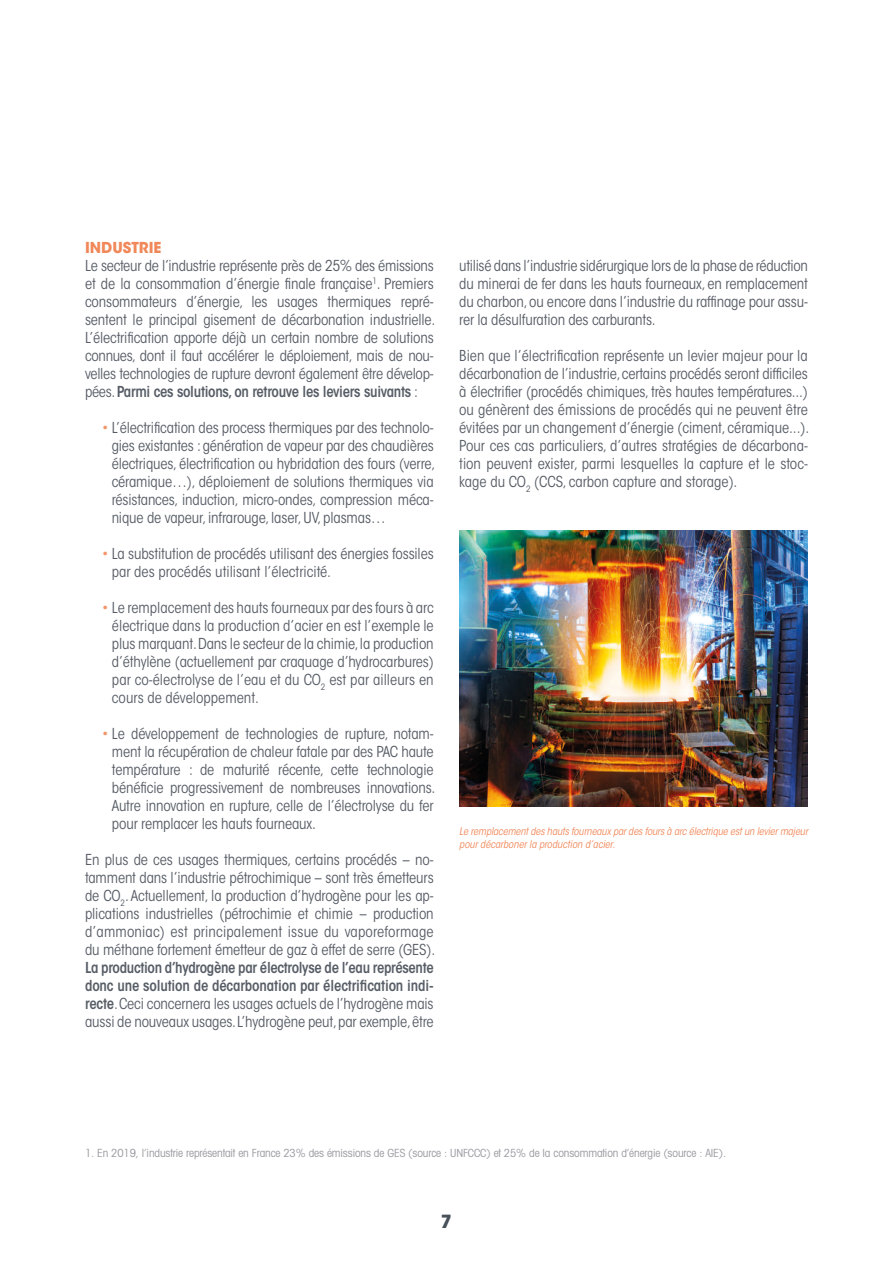
<style>
.page{position:relative;width:893px;height:1263px;background:#fff}
.page>*{position:absolute;margin:0;border:0;box-sizing:border-box;transform-origin:0 0}
.t1{font:700 18px "Avant Garde";color:#485059}
.t2{font:condensed 15px/18px "ITC Avant Garde Std";letter-spacing:-.01em;color:#575d66;text-align:justify}
.t3{font:600 condensed 15px/18px "ITC Avant Garde Std";letter-spacing:-.01em;color:#575d66;text-align:justify}
.t4{font:700 15px "ITC Avant Garde Std";color:#f18859}
.t5{font:condensed 11.25px "Avant Garde";letter-spacing:-.01em;color:#9a9aa1}
.t6{font:italic condensed 10.5px/12.6px "ITC Avant Garde Std";letter-spacing:-.01em;color:#f18859}
.s1{font-weight:600}
.s2{color:#f3966a}
.s3{font-weight:400}
</style>
<div class="page">
<img style="left:459px;top:530px;width:349px;height:276px">
<p class="t4" style="left:85px;top:238px;width:78px">INDUSTRIE</p>
<p class="t2" style="left:85px;top:257px;width:352px">Le secteur de l’industrie représente près de 25% des émissions et de la consommation d’énergie finale française<sup>1</sup>. Premiers consommateurs d’énergie, les usages thermiques repré&shy;sentent le principal gisement de décarbonation industrielle.<br>L’électrification apporte déjà un certain nombre de solutions connues, dont il faut accélérer le déploiement, mais de nou&shy;velles technologies de rupture devront également être dévelop&shy;pées. <span class="s1">Parmi ces solutions, on retrouve les leviers suivants</span> :</p>
<p class="t2" style="left:112px;top:419px;width:325px;text-indent:-10px"><span class="s2">•</span> L’électrification des process thermiques par des technolo&shy;gies existantes : génération de vapeur par des chaudières électriques, électrification ou hybridation des fours (verre, céramique…), déploiement de solutions thermiques via résistances, induction, micro-ondes, compression méca&shy;nique de vapeur, infrarouge, laser, UV, plasmas…</p>
<p class="t2" style="left:112px;top:545px;width:323px;text-indent:-10px"><span class="s2">•</span> La substitution de procédés utilisant des énergies fossiles par des procédés utilisant l’électricité.</p>
<p class="t2" style="left:112px;top:599px;width:323px;text-indent:-10px"><span class="s2">•</span> Le remplacement des hauts fourneaux par des fours à arc électrique dans la production d’acier en est l’exemple le plus marquant. Dans le secteur de la chimie, la production d’éthylène (actuellement par craquage d’hydrocarbures) par co-électrolyse de l’eau et du CO<sub>2</sub> est par ailleurs en cours de développement.</p>
<p class="t2" style="left:112px;top:725px;width:325px;text-indent:-10px"><span class="s2">•</span> Le développement de technologies de rupture, notam&shy;ment la récupération de chaleur fatale par des PAC haute température : de maturité récente, cette technologie bénéficie progressivement de nombreuses innovations.<br>Autre innovation en rupture, celle de l’électrolyse du fer pour remplacer les hauts fourneaux.</p>
<p class="t2" style="left:85px;top:851px;width:352px">En plus de ces usages thermiques, certains procédés – no&shy;tamment dans l’industrie pétrochimique – sont très émetteurs de CO<sub>2</sub>. Actuellement, la production d’hydrogène pour les ap&shy;plications industrielles (pétrochimie et chimie – production d’ammoniac) est principalement issue du vaporeformage du méthane fortement émetteur de gaz à effet de serre (GES).</p>
<p class="t3" style="left:85px;top:959px;width:350px">La production d’hydrogène par électrolyse de l’eau représente donc une solution de décarbonation par électrification indi&shy;recte<span class="s3">. Ceci concernera les usages actuels de l’hydrogène mais aussi de nouveaux usages. L’hydrogène peut, par exemple, être</span></p>
<p class="t2" style="left:459px;top:256px;width:350px">utilisé dans l’industrie sidérurgique lors de la phase de réduction du minerai de fer dans les hauts fourneaux, en remplacement du charbon, ou encore dans l’industrie du raffinage pour assu&shy;rer la désulfuration des carburants.</p>
<p class="t2" style="left:459px;top:346px;width:352px">Bien que l’électrification représente un levier majeur pour la décarbonation de l’industrie, certains procédés seront difficiles à électrifier (procédés chimiques, très hautes températures...) ou génèrent des émissions de procédés qui ne peuvent être évitées par un changement d’énergie (ciment, céramique...).<br>Pour ces cas particuliers, d’autres stratégies de décarbona&shy;tion peuvent exister, parmi lesquelles la capture et le stoc&shy;kage du CO<sub>2</sub> (CCS, carbon capture and storage).</p>
<p class="t6" style="left:459px;top:826px;width:350px">Le remplacement des hauts fourneaux par des fours à arc électrique est un levier majeur pour décarboner la production d’acier.</p>
<p class="t5" style="left:85px;top:1146px;width:643px">1. En 2019, l’industrie représentait en France 23% des émissions de GES (source : UNFCCC) et 25% de la consommation d’énergie (source : AIE).</p>
<p class="t1" style="left:441px;top:1209px;width:13px">7</p>
</div>
